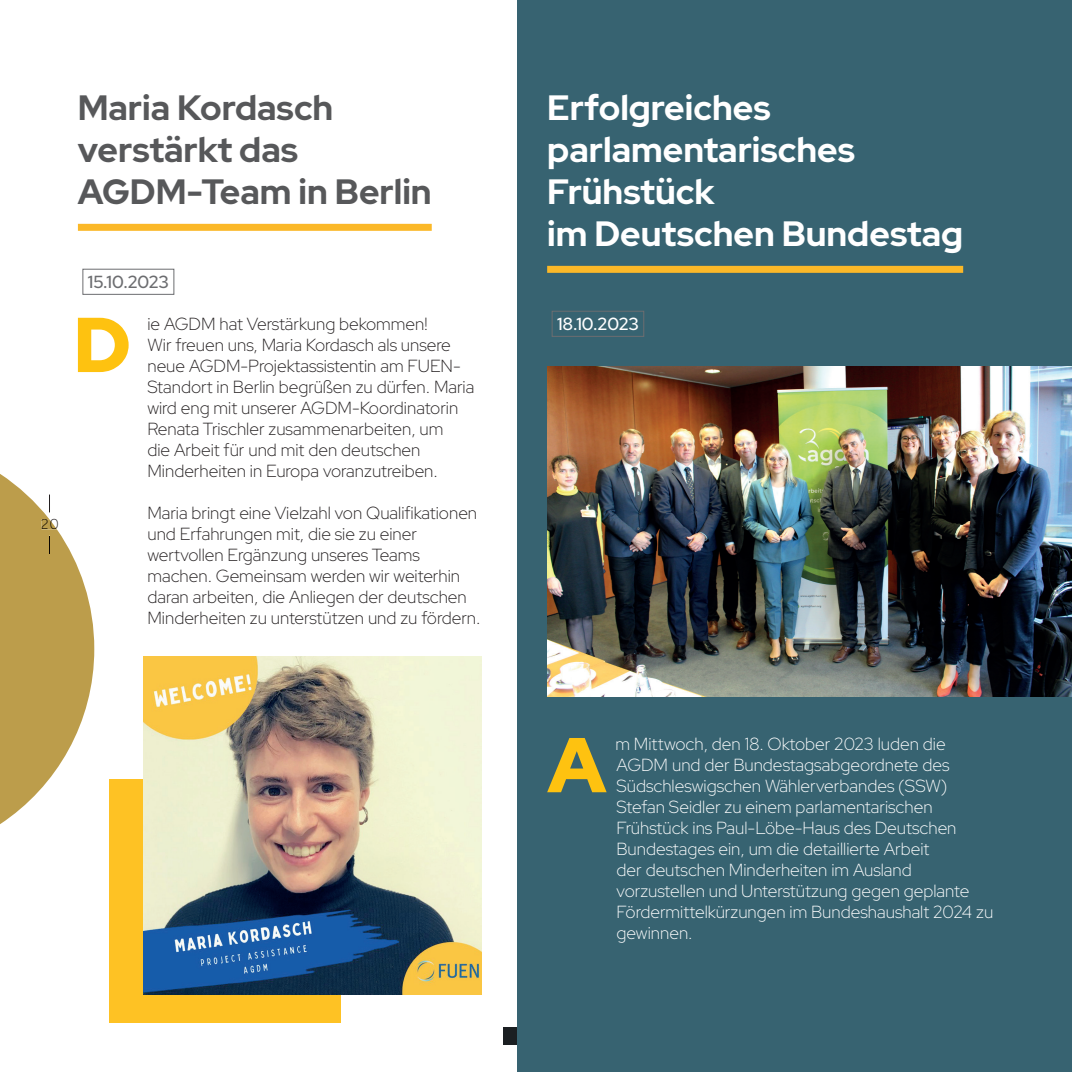
<style>
.page{position:relative;width:1072px;height:1072px;background:#fff}
.page>*{position:absolute;margin:0;border:0;box-sizing:border-box;transform-origin:0 0}
.t1{font:900 77.52px "Red Hat Display";color:#fec210}
.t2{font:700 35px/42px "Red Hat Display";color:#fff}
.t3{font:700 35px/42px "Red Hat Display";color:#57585a}
.t4{font:300 17.5px/21px "Red Hat Display";color:#231f20}
.t5{font:300 17.5px/21px "Red Hat Display";color:#fff}
.t6{font:600 17.5px "Red Hat Display";color:#6c6d70}
.t7{font:600 17.5px "Red Hat Display";color:#fff}
.t8{font:200 14px "Creo";color:#0a0500}
</style>
<div class="page">
<div style="left:503px;top:1026px;width:18px;height:18px;background:#1b1f22"></div>
<div style="left:109px;top:779px;width:232px;height:244px;background:#fec224"></div>
<div style="left:78px;top:224px;width:354px;height:7px;background:#fbb828"></div>
<div style="left:83px;top:269px;width:91px;height:25px;border:1px solid #6c6d70"></div>
<img style="left:143px;top:657px;width:338px;height:337px">
<div style="left:518px;top:0;width:553px;height:1071px;background:#376371"></div>
<div style="left:547px;top:266px;width:416px;height:7px;background:#fbb828"></div>
<div style="left:552px;top:311px;width:92px;height:25px;border:1px solid #6c6d70"></div>
<img style="left:547px;top:366px;width:524px;height:330px">
<svg style="left:0;top:474px;width:94px;height:350px"></svg>
<h2 class="t3" style="left:78px;top:86px;width:355px">Maria Kordasch verstärkt das<br>AGDM-Team in Berlin</h2>
<p class="t8" style="left:40px;top:516px;width:20px">20</p>
<p class="t6" style="left:88px;top:270px;width:83px">15.10.2023</p>
<h1 class="t1" style="left:73px;top:294px;width:59px">D</h1>
<p class="t4" style="left:147px;top:313px;width:328px">ie AGDM hat Verstärkung bekommen!<br>Wir freuen uns, Maria Kordasch als unsere neue AGDM-Projektassistentin am FUEN-Standort in Berlin begrüßen zu dürfen. Maria wird eng mit unserer AGDM-Koordinatorin Renata Trischler zusammenarbeiten, um<br>die Arbeit für und mit den deutschen Minderheiten in Europa voranzutreiben.</p>
<p class="t4" style="left:147px;top:502px;width:334px">Maria bringt eine Vielzahl von Qualifikationen und Erfahrungen mit, die sie zu einer wertvollen Ergänzung unseres Teams machen. Gemeinsam werden wir weiterhin daran arbeiten, die Anliegen der deutschen Minderheiten zu unterstützen und zu fördern.</p>
<h2 class="t2" style="left:547px;top:86px;width:417px">Erfolgreiches parlamentarisches<br>Frühstück<br>im Deutschen Bundestag</h2>
<p class="t7" style="left:557px;top:312px;width:83px">18.10.2023</p>
<h1 class="t1" style="left:547px;top:714px;width:60px">A</h1>
<p class="t5" style="left:615px;top:733px;width:379px">m Mittwoch, den 18. Oktober 2023 luden die AGDM und der Bundestagsabgeordnete des Südschleswigschen Wählerverbandes (SSW)<br>Stefan Seidler zu einem parlamentarischen Frühstück ins Paul-Löbe-Haus des Deutschen Bundestages ein, um die detaillierte Arbeit<br>der deutschen Minderheiten im Ausland vorzustellen und Unterstützung gegen geplante Fördermittelkürzungen im Bundeshaushalt 2024 zu gewinnen.</p>
</div>
